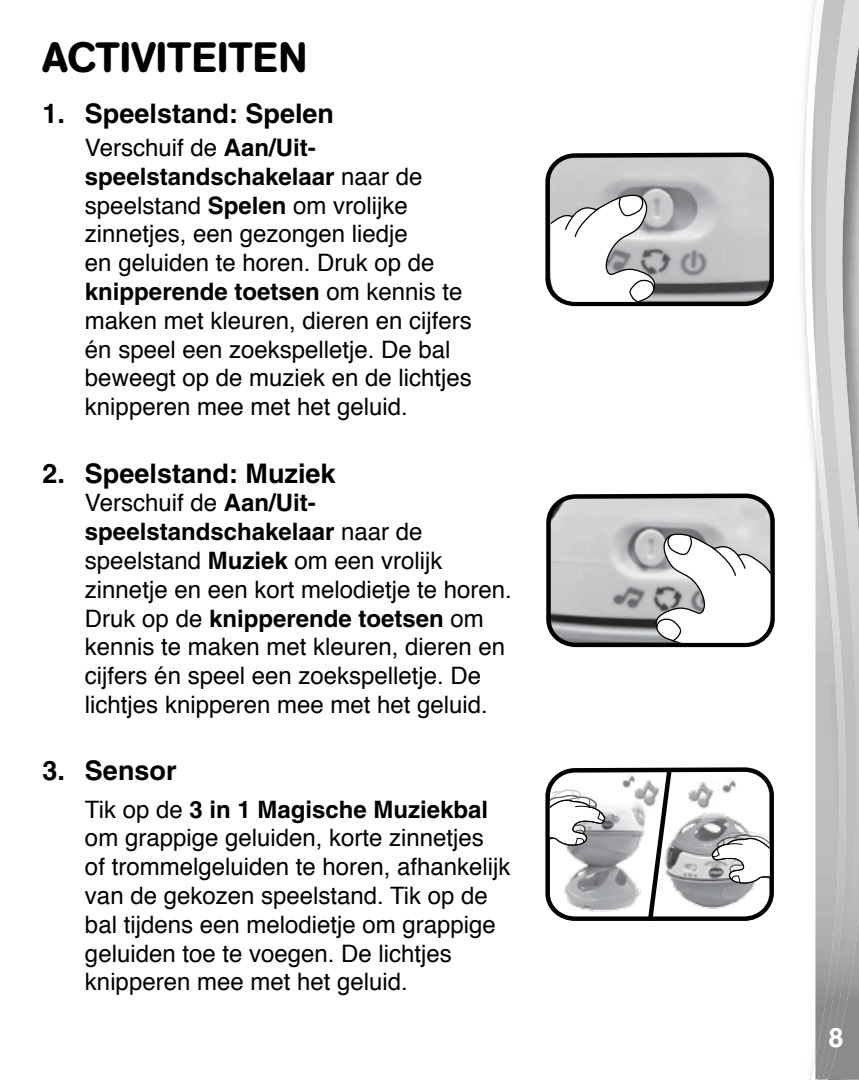
<style>
.page{position:relative;width:859px;height:1080px;background:#fff}
.page>*{position:absolute;margin:0;border:0;box-sizing:border-box;transform-origin:0 0}
.t1{font:500 42px "AG Book Rounded";color:#000}
.t2{font:700 27px "Helvetica";color:#000}
.t3{font:700 27px "Helvetica";color:#fff}
.t4{font:24px/28.8px "Helvetica";color:#000}
.s1{font-weight:700}
</style>
<div class="page">
<svg style="left:803px;top:0;width:12px;height:1080px"></svg>
<svg style="left:815px;top:1079px;width:13px;height:1px"></svg>
<img style="left:858px;top:0;width:1px;height:1079px">
<img style="left:848px;top:0;width:10px;height:1079px">
<img style="left:815px;top:0;width:33px;height:1079px">
<img style="left:551px;top:499px;width:103px;height:143px">
<div style="left:546px;top:494px;width:229px;height:153px;border:4px solid #000;border-radius:27px"></div>
<svg style="left:654px;top:496px;width:116px;height:147px"></svg>
<img style="left:550px;top:158px;width:219px;height:143px">
<div style="left:545px;top:153px;width:229px;height:153px;border:4px solid #000;border-radius:27px"></div>
<svg style="left:551px;top:158px;width:106px;height:144px"></svg>
<div style="left:545px;top:767px;width:229px;height:154px;border:4px solid #000;border-radius:27px"></div>
<img style="left:550px;top:783px;width:105px;height:134px">
<svg style="left:550px;top:787px;width:56px;height:72px"></svg>
<img style="left:655px;top:772px;width:112px;height:145px">
<svg style="left:710px;top:828px;width:60px;height:62px"></svg>
<img style="left:622px;top:773px;width:13px;height:15px">
<img style="left:723px;top:778px;width:13px;height:15px">
<img style="left:634px;top:780px;width:31px;height:30px">
<img style="left:689px;top:781px;width:30px;height:31px">
<h1 class="t1" style="left:42px;top:33px;width:266px">ACTIVITEITEN</h1>
<p class="t2" style="left:42px;top:97px;width:293px">1. Speelstand: Spelen</p>
<p class="t4" style="left:85px;top:134px;width:388px">Verschuif de <span class="s1">Aan/Uit&shy;speelstandschakelaar</span> naar de speelstand <span class="s1">Spelen</span> om vrolijke zinnetjes, een gezongen liedje<br>en geluiden te horen. Druk op de <span class="s1">knipperende toetsen</span> om kennis te maken met kleuren, dieren en cijfers én speel een zoekspelletje. De bal beweegt op de muziek en de lichtjes knipperen mee met het geluid.</p>
<p class="t2" style="left:42px;top:457px;width:295px">2. Speelstand: Muziek</p>
<p class="t4" style="left:85px;top:489px;width:428px">Verschuif de <span class="s1">Aan/Uit&shy;speelstandschakelaar</span> naar de speelstand <span class="s1">Muziek</span> om een vrolijk zinnetje en een kort melodietje te horen.<br>Druk op de <span class="s1">knipperende toetsen</span> om kennis te maken met kleuren, dieren en cijfers én speel een zoekspelletje. De lichtjes knipperen mee met het geluid.</p>
<p class="t2" style="left:42px;top:754px;width:136px">3. Sensor</p>
<p class="t4" style="left:85px;top:796px;width:427px">Tik op de <span class="s1">3 in 1 Magische Muziekbal </span>om grappige geluiden, korte zinnetjes<br>of trommelgeluiden te horen, afhankelijk van de gekozen speelstand. Tik op de bal tijdens een melodietje om grappige geluiden toe te voegen. De lichtjes knipperen mee met het geluid.</p>
<p class="t3" style="left:828px;top:1021px;width:17px">8</p>
</div>
